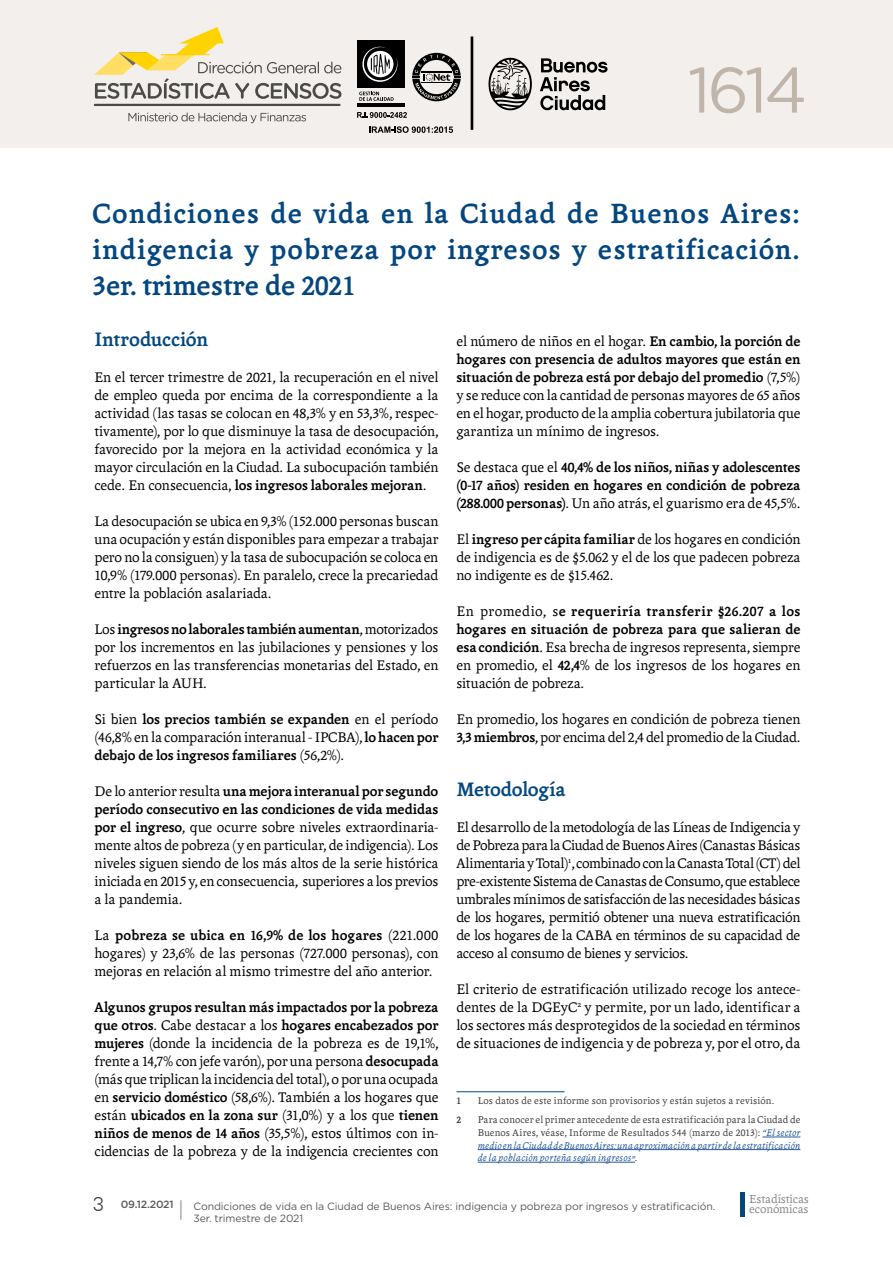
<style>
.page{position:relative;width:893px;height:1263px;background:#fff}
.page>*{position:absolute;margin:0;border:0;box-sizing:border-box;transform-origin:0 0}
.t1{font:64.05px "Gotham";color:#bfb5aa}
.t2{font:700 30px/36px "Andralis ND Os F";letter-spacing:.035em;color:#044780;text-align:justify}
.t3{font:700 21px "Andralis ND Os F";letter-spacing:-.01em;color:#044780}
.t4{font:21px "Gotham";color:#5a5a59;scale:.5 1}
.t5{font:300 19.5px "Zurich BT";color:#3c3c3b}
.t6{font:15px/18px "Andralis ND Os F";letter-spacing:-.005em;color:#000;text-align:justify}
.t7{font:700 15px/18px "Andralis ND Os F";letter-spacing:-.005em;color:#000;text-align:justify}
.t8{font:12.6px "Andralis ND Os F";color:#878787}
.t9{font:10.5px/12.6px "Andralis ND Os F";letter-spacing:.015em;color:#3c3c3b;text-align:justify}
.t10{font:10.5px "Gotham";letter-spacing:-.01em;color:#5a5a59}
.t11{font:500 10.5px "Gotham";letter-spacing:-.02em;color:#5a5a59}
.t12{font:700 10.5px "Andralis NDSC";color:#3c3c3b}
.s1{font-family:"Andralis NDSC"}
.s2{font-weight:700}
.s3{font-weight:400}
.s4{font-family:"Andralis NDSC";font-weight:400}
.s5{font-family:"Andralis NDSC";font-weight:700}
.s6{font-style:italic;color:#275b9b}
</style>
<div class="page">
<hr style="left:740px;top:1192px;width:4px;height:24px;background:#044780">
<div style="left:0;top:0;width:893px;height:147px;background:#f2efec"></div>
<hr style="left:471px;top:37px;width:2px;height:93px;background:#000">
<svg style="left:488px;top:58px;width:44px;height:52px"></svg>
<svg style="left:540px;top:58px;width:68px;height:52px"></svg>
<svg style="left:94px;top:27px;width:247px;height:72px"></svg>
<hr style="left:95px;top:104px;width:245px;height:2px;background:#4a4a49">
<div style="left:357px;top:40px;width:48px;height:48px;background:#000"></div>
<hr style="left:357px;top:103px;width:48px;height:4px;background:#000">
<svg style="left:362px;top:46px;width:36px;height:36px"></svg>
<svg style="left:359px;top:92px;width:35px;height:9px"></svg>
<svg style="left:357px;top:112px;width:50px;height:6px"></svg>
<svg style="left:412px;top:53px;width:49px;height:48px"></svg>
<svg style="left:369px;top:126px;width:84px;height:7px"></svg>
<svg style="left:128px;top:112px;width:178px;height:11px"></svg>
<hr style="left:456px;top:1091px;width:108px;height:1px;background:#044780">
<hr style="left:763px;top:1137px;width:37px;height:1px;background:#275b9b">
<hr style="left:478px;top:1149px;width:322px;height:1px;background:#275b9b">
<hr style="left:478px;top:1162px;width:157px;height:1px;background:#275b9b">
<h1 class="t1" style="left:688px;top:49px;width:121px">1614</h1>
<h2 class="t2" style="left:93px;top:196px;width:708px">Condiciones de vida en la Ciudad de Buenos Aires: indigencia y pobreza por ingresos y estratificación.<br><span class="s1">3</span>er. trimestre de <span class="s1">2021</span></h2>
<h3 class="t3" style="left:95px;top:328px;width:115px">Introducción</h3>
<p class="t6" style="left:94px;top:368px;width:345px">En el tercer trimestre de <span class="s1">2021</span>, la recuperación en el nivel de empleo queda por encima de la correspondiente a la actividad (las tasas se colocan en <span class="s1">48</span>,<span class="s1">3</span>% y en <span class="s1">53</span>,<span class="s1">3</span>%, respec&shy;tivamente), por lo que disminuye la tasa de desocupación, favorecido por la mejora en la actividad económica y la mayor circulación en la Ciudad. La subocupación también cede. En consecuencia, <span class="s2">los ingresos laborales mejoran</span>.</p>
<p class="t6" style="left:94px;top:512px;width:345px">La desocupación se ubica en <span class="s1">9</span>,<span class="s1">3</span>% (<span class="s1">152</span>.<span class="s1">000</span> personas buscan una ocupación y están disponibles para empezar a trabajar pero no la consiguen) y la tasa de subocupación se coloca en <span class="s1">10</span>,<span class="s1">9</span>% (<span class="s1">179</span>.<span class="s1">000</span> personas). En paralelo, crece la precariedad entre la población asalariada.</p>
<p class="t6" style="left:94px;top:620px;width:345px">Los <span class="s2">ingresos no laborales también aumentan</span>, motorizados por los incrementos en las jubilaciones y pensiones y los refuerzos en las transferencias monetarias del Estado, en particular la AUH.</p>
<p class="t7" style="left:94px;top:710px;width:345px"><span class="s3">Si bien</span> los precios también se expanden <span class="s3">en el período (</span><span class="s4">46</span><span class="s3">,</span><span class="s4">8</span><span class="s3">% en la comparación interanual - IPCBA),</span> lo hacen por debajo de los ingresos familiares <span class="s3">(</span><span class="s4">56</span><span class="s3">,</span><span class="s4">2</span><span class="s3">%).</span></p>
<p class="t6" style="left:94px;top:782px;width:345px">De lo anterior resulta <span class="s2">una mejora interanual por segundo período consecutivo en las condiciones de vida medidas por el ingreso</span>, que ocurre sobre niveles extraordinaria&shy;mente altos de pobreza (y en particular, de indigencia). Los niveles siguen siendo de los más altos de la serie histórica iniciada en <span class="s1">2015</span> y, en consecuencia, superiores a los previos a la pandemia.</p>
<p class="t6" style="left:94px;top:926px;width:345px">La <span class="s2">pobreza se ubica en</span> <span class="s5">16</span><span class="s2">,</span><span class="s5">9</span><span class="s2">% de los hogares</span> (<span class="s1">221</span>.<span class="s1">000 </span>hogares) y <span class="s1">23</span>,<span class="s1">6</span>% de las personas (<span class="s1">727</span>.<span class="s1">000</span> personas), con mejoras en relación al mismo trimestre del año anterior.</p>
<p class="t6" style="left:94px;top:998px;width:345px"><span class="s2">Algunos grupos resultan más impactados por la pobreza que otros</span>. Cabe destacar a los <span class="s2">hogares encabezados por mujeres</span> (donde la incidencia de la pobreza es de <span class="s1">19</span>,<span class="s1">1</span>%, frente a <span class="s1">14</span>,<span class="s1">7</span>% con jefe varón), por una persona <span class="s2">desocupada </span>(más que triplican la incidencia del total), o por una ocupada en <span class="s2">servicio doméstico</span> (<span class="s1">58</span>,<span class="s1">6</span>%). También a los hogares que están <span class="s2">ubicados en la zona sur</span> (<span class="s1">31</span>,<span class="s1">0</span>%) y a los que <span class="s2">tienen niños de menos de</span> <span class="s5">14</span> <span class="s2">años</span> (<span class="s1">35</span>,<span class="s1">5</span>%), estos últimos con in&shy;cidencias de la pobreza y de la indigencia crecientes con</p>
<p class="t6" style="left:456px;top:332px;width:345px">el número de niños en el hogar. <span class="s2">En cambio, la porción de hogares con presencia de adultos mayores que están en situación de pobreza está por debajo del promedio</span> (<span class="s1">7</span>,<span class="s1">5</span>%) y se reduce con la cantidad de personas mayores de <span class="s1">65</span> años en el hogar, producto de la amplia cobertura jubilatoria que garantiza un mínimo de ingresos.</p>
<p class="t7" style="left:456px;top:458px;width:345px"><span class="s3">Se destaca que el</span> <span class="s1">40</span>,<span class="s1">4</span>% de los niños, niñas y adolescentes (<span class="s1">0</span>-<span class="s1">17</span> años) residen en hogares en condición de pobreza (<span class="s1">288</span>.<span class="s1">000</span> personas)<span class="s3">. Un año atrás, el guarismo era de</span> <span class="s4">45</span><span class="s3">,</span><span class="s4">5</span><span class="s3">%.</span></p>
<p class="t6" style="left:456px;top:530px;width:345px">El <span class="s2">ingreso per cápita familiar</span> de los hogares en condición de indigencia es de $<span class="s1">5</span>.<span class="s1">062</span> y el de los que padecen pobreza no indigente es de $<span class="s1">15</span>.<span class="s1">462</span>.</p>
<p class="t6" style="left:456px;top:602px;width:345px">En promedio, s<span class="s2">e requeriría transferir $</span><span class="s5">26</span><span class="s2">.</span><span class="s5">207</span> <span class="s2">a los hogares en situación de pobreza para que salieran de esa condición</span>. Esa brecha de ingresos representa, siempre en promedio, el <span class="s5">42</span><span class="s2">,</span><span class="s5">4</span>% de los ingresos de los hogares en situación de pobreza.</p>
<p class="t6" style="left:456px;top:710px;width:345px">En promedio, los hogares en condición de pobreza tienen<br><span class="s5">3</span><span class="s2">,</span><span class="s5">3</span> <span class="s2">miembros</span>, por encima del <span class="s1">2</span>,<span class="s1">4</span> del promedio de la Ciudad.</p>
<h3 class="t3" style="left:456px;top:778px;width:111px">Metodología</h3>
<p class="t6" style="left:456px;top:818px;width:345px">El desarrollo de la metodología de las Líneas de Indigencia y de Pobreza para la Ciudad de Buenos Aires (Canastas Básicas Alimentaria y Total)<sup>1</sup>, combinado con la Canasta Total (CT) del pre-existente Sistema de Canastas de Consumo, que establece umbrales mínimos de satisfacción de las necesidades básicas de los hogares, permitió obtener una nueva estratificación de los hogares de la CABA en términos de su capacidad de acceso al consumo de bienes y servicios.</p>
<p class="t6" style="left:456px;top:980px;width:345px">El criterio de estratificación utilizado recoge los antece&shy;dentes de la DGEyC<sup>2</sup> y permite, por un lado, identificar a los sectores más desprotegidos de la sociedad en términos de situaciones de indigencia y de pobreza y, por el otro, da</p>
<p class="t12" style="left:456px;top:1095px;width:6px">1</p>
<p class="t9" style="left:478px;top:1095px;width:298px">Los datos de este informe son provisorios y están sujetos a revisión.</p>
<p class="t12" style="left:456px;top:1114px;width:6px">2</p>
<p class="t9" style="left:478px;top:1114px;width:324px">Para conocer el primer antecedente de esta estratificación para la Ciudad de Buenos Aires, véase, Informe de Resultados <span class="s1">544</span> (marzo de <span class="s1">2013</span>): <span class="s6">“El sector medio en la Ciudad de Buenos Aires: una aproximación a partir de la estratificación de la población porteña según ingresos”</span>.</p>
<p class="t8" style="left:749px;top:1192px;width:61px">Estadísticas</p>
<h3 class="t5" style="left:93px;top:1192px;width:12px">3</h3>
<p class="t10" style="left:193px;top:1199px;width:523px">Condiciones de vida en la Ciudad de Buenos Aires: indigencia y pobreza por ingresos y estratificación.</p>
<p class="t8" style="left:749px;top:1203px;width:61px">económicas</p>
<p class="t10" style="left:193px;top:1211px;width:111px">3er. trimestre de 2021</p>
<p class="t11" style="left:121px;top:1198px;width:54px">09.12.2021</p>
<h3 class="t4" style="left:179px;top:1196px;width:8px">|</h3>
</div>
